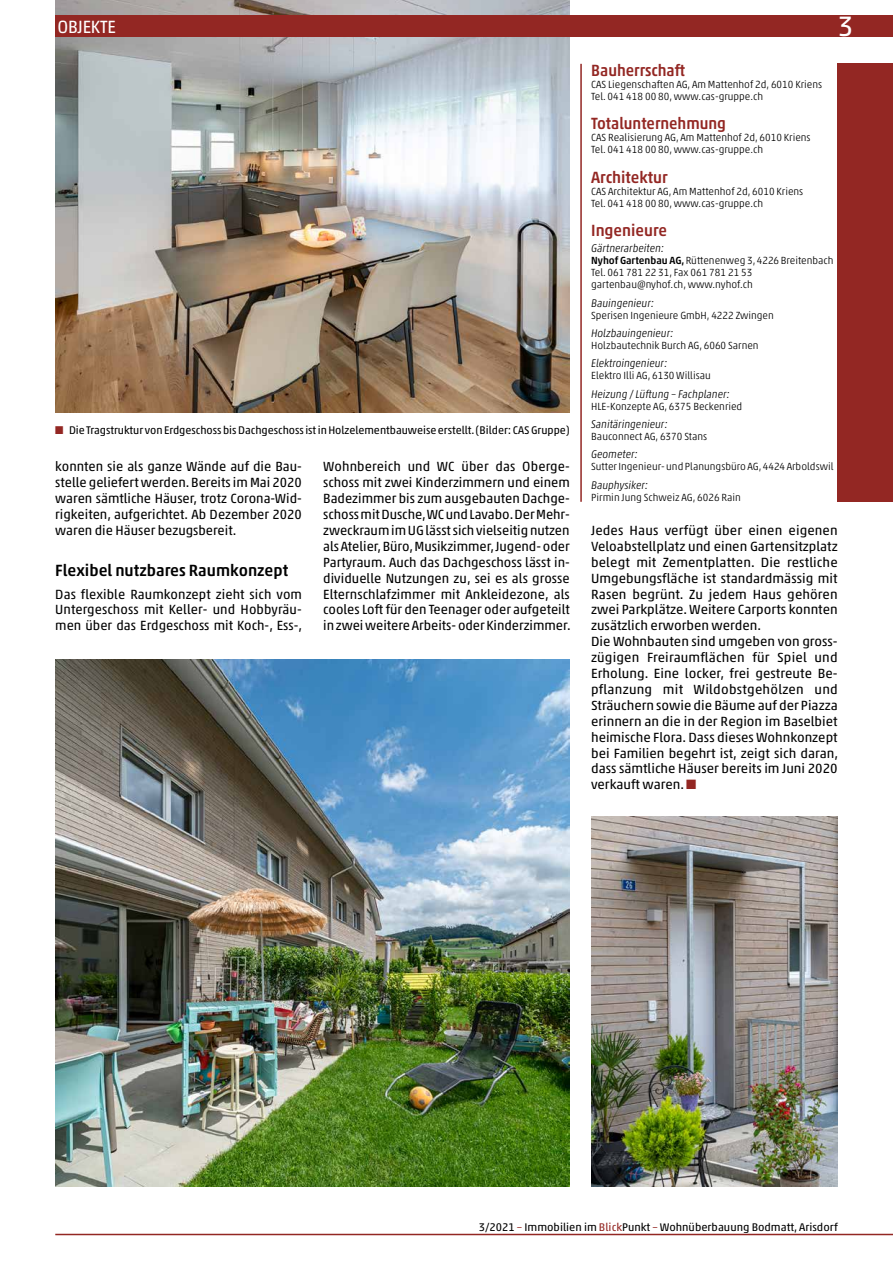
<style>
.page{position:relative;width:893px;height:1263px;background:#fff}
.page>*{position:absolute;margin:0;border:0;box-sizing:border-box;transform-origin:0 0}
.t1{font:28.5px "Akko Pro";color:#fff}
.t2{font:18px "Akko Pro";letter-spacing:-.01em;color:#fff;scale:.95 1}
.t3{font:500 16.5px "Akko Pro";color:#932723;scale:.92 1}
.t4{font:500 16.5px "Akko Pro";color:#000}
.t5{font:500 16.5px "Akko Pro";color:#932723;scale:.94 1}
.t6{font:13.5px/15.9px "Akko Pro";color:#000;text-align:justify}
.t7{font:11.25px "Akko Pro";color:#000}
.t8{font:italic 300 11.25px "Akko Pro";letter-spacing:-.005em;color:#000;scale:.96 1}
.t9{font:300 10.5px/12px "Akko Pro";color:#000}
.s1{color:#932723}
.s2{font-weight:500}
</style>
<div class="page">
<hr style="left:55px;top:1234px;width:838px;height:1px;background:#932723">
<img style="left:55px;top:0;width:515px;height:412px">
<hr style="left:580px;top:64px;width:2px;height:438px;background:#932723">
<div style="left:838px;top:64px;width:55px;height:438px;background:#932723"></div>
<img style="left:55px;top:660px;width:515px;height:527px">
<img style="left:591px;top:817px;width:247px;height:369px">
<div style="left:55px;top:16px;width:838px;height:21px;background:#932723"></div>
<h2 class="t2" style="left:57px;top:16px;width:63px">OBJEKTE</h2>
<h1 class="t1" style="left:838px;top:9px;width:17px">3</h1>
<p class="t7" style="left:55px;top:424px;width:516px"><span class="s1">■</span> DieTragstruktur von Erdgeschoss bis Dachgeschoss ist in Holzelementbauweise erstellt. (Bilder: CAS Gruppe)</p>
<p class="t6" style="left:55px;top:459px;width:248px">konnten sie als ganze Wände auf die Bau&shy;stelle geliefert werden. Bereits im Mai 2020 waren sämtliche Häuser, trotz Corona-Wid&shy;rigkeiten, aufgerichtet. Ab Dezember 2020 waren die Häuser bezugsbereit.</p>
<p class="t4" style="left:55px;top:560px;width:235px">Flexibel nutzbares Raumkonzept</p>
<p class="t6" style="left:55px;top:586px;width:248px">Das flexible Raumkonzept zieht sich vom Untergeschoss mit Keller- und Hobbyräu&shy;men über das Erdgeschoss mit Koch-, Ess-,</p>
<p class="t6" style="left:323px;top:459px;width:249px">Wohnbereich und WC über das Oberge&shy;schoss mit zwei Kinderzimmern und einem Badezimmer bis zum ausgebauten Dachge&shy;schoss mit Dusche, WC und Lavabo. Der Mehr&shy;zweckraum im UG lässt sich vielseitig nutzen als Atelier, Büro, Musikzimmer, Jugend- oder Partyraum. Auch das Dachgeschoss lässt in&shy;dividuelle Nutzungen zu, sei es als grosse Elternschlafzimmer mit Ankleidezone, als cooles Loft für den Teenager oder aufgeteilt in zwei weitere Arbeits- oder Kinderzimmer.</p>
<p class="t3" style="left:591px;top:60px;width:104px">Bauherrschaft</p>
<p class="t9" style="left:591px;top:78px;width:232px">CAS Liegenschaften AG, Am Mattenhof 2d, 6010 Kriens<br>Tel. 041 418 00 80, www.cas-gruppe.ch</p>
<p class="t3" style="left:591px;top:114px;width:148px">Totalunternehmung</p>
<p class="t9" style="left:591px;top:132px;width:221px">CAS Realisierung AG, Am Mattenhof 2d, 6010 Kriens<br>Tel. 041 418 00 80, www.cas-gruppe.ch</p>
<p class="t5" style="left:591px;top:167px;width:83px">Architektur</p>
<p class="t9" style="left:591px;top:185px;width:214px">CAS Architektur AG, Am Mattenhof 2d, 6010 Kriens<br>Tel. 041 418 00 80, www.cas-gruppe.ch</p>
<p class="t5" style="left:591px;top:220px;width:82px">Ingenieure</p>
<p class="t8" style="left:591px;top:242px;width:78px">Gärtnerarbeiten:</p>
<p class="t9" style="left:591px;top:254px;width:244px"><span class="s2">Nyhof Gartenbau AG,</span> Rüttenenweg 3, 4226 Breitenbach<br>Tel. 061 781 22 31, Fax 061 781 21 53 gartenbau@nyhof.ch, www.nyhof.ch</p>
<p class="t8" style="left:591px;top:296px;width:67px">Bauingenieur:</p>
<p class="t9" style="left:591px;top:309px;width:184px">Sperisen Ingenieure GmbH, 4222 Zwingen</p>
<p class="t8" style="left:591px;top:326px;width:87px">Holzbauingenieur:</p>
<p class="t9" style="left:591px;top:339px;width:169px">Holzbautechnik Burch AG, 6060 Sarnen</p>
<p class="t8" style="left:591px;top:357px;width:81px">Elektroingenieur:</p>
<p class="t9" style="left:591px;top:370px;width:121px">Elektro Illi AG, 6130 Willisau</p>
<p class="t8" style="left:591px;top:387px;width:146px">Heizung / Lüftung – Fachplaner:</p>
<p class="t9" style="left:591px;top:400px;width:153px">HLE-Konzepte AG, 6375 Beckenried</p>
<p class="t8" style="left:591px;top:417px;width:81px">Sanitäringenieur:</p>
<p class="t9" style="left:591px;top:430px;width:118px">Bauconnect AG, 6370 Stans</p>
<p class="t8" style="left:591px;top:448px;width:50px">Geometer:</p>
<p class="t9" style="left:591px;top:461px;width:244px">Sutter Ingenieur- und Planungsbüro AG, 4424 Arboldswil</p>
<p class="t8" style="left:591px;top:478px;width:61px">Bauphysiker:</p>
<p class="t9" style="left:591px;top:491px;width:151px">Pirmin Jung Schweiz AG, 6026 Rain</p>
<p class="t6" style="left:591px;top:522px;width:248px;text-align:left">Jedes Haus verfügt über einen eigenen Veloabstellplatz und einen Gartensitzplatz belegt mit Zementplatten. Die restliche Umgebungsfläche ist standardmässig mit Rasen begrünt. Zu jedem Haus gehören zwei Parkplätze. Weitere Carports konnten zusätzlich erworben werden.<br>Die Wohnbauten sind umgeben von gross&shy;zügigen Freiraumflächen für Spiel und Erholung. Eine locker, frei gestreute Be&shy;pflanzung mit Wildobstgehölzen und Sträuchern sowie die Bäume auf der Piazza erinnern an die in der Region im Baselbiet heimische Flora. Dass dieses Wohnkonzept bei Familien begehrt ist, zeigt sich daran, dass sämtliche Häuser bereits im Juni 2020 verkauft waren. <span class="s1">■</span></p>
<p class="t7" style="left:479px;top:1220px;width:360px">3/2021 <span class="s1">–</span> Immobilien im <span class="s1">Blick</span>Punkt <span class="s1">–</span> Wohnüberbauung Bodmatt, Arisdorf</p>
</div>
